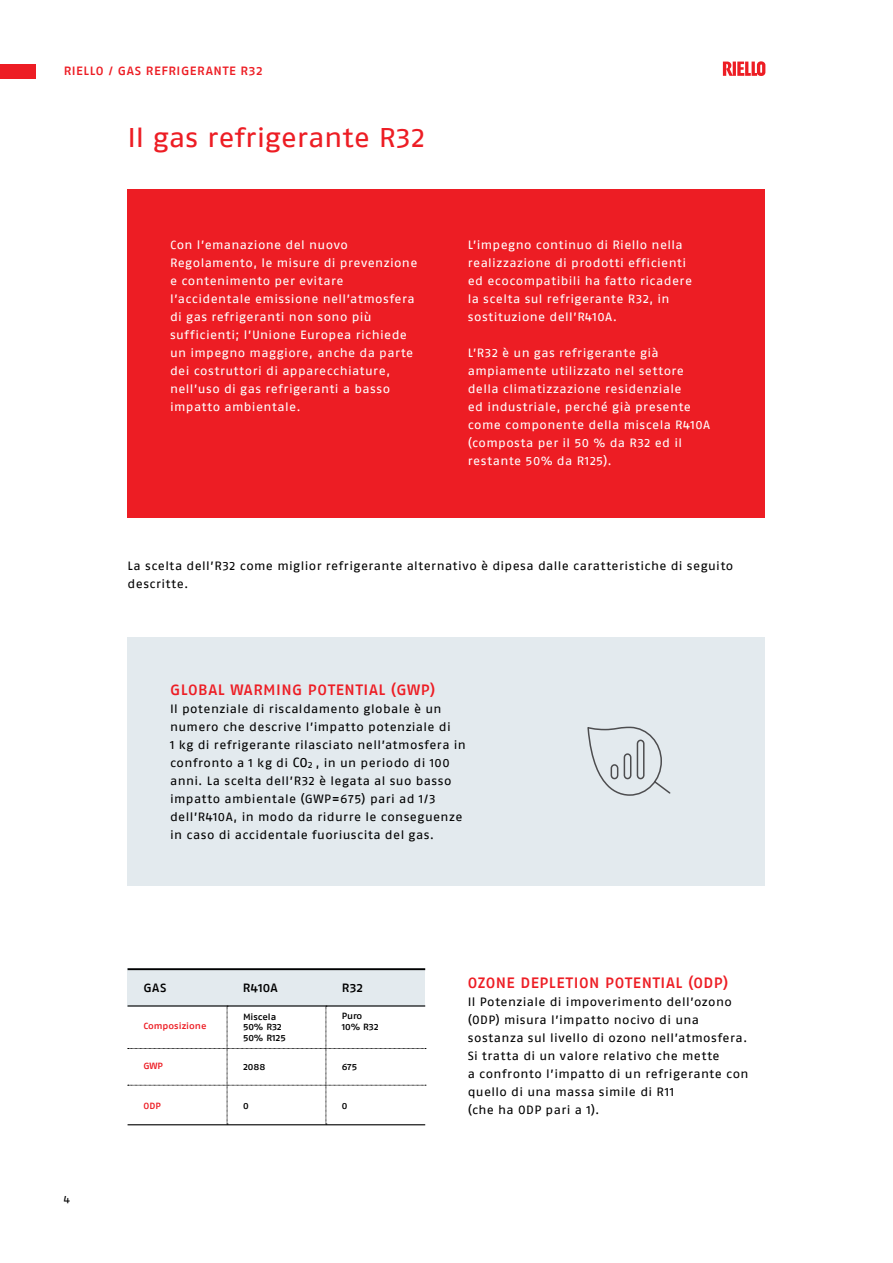
<style>
.page{position:relative;width:893px;height:1263px;background:#fff}
.page>*{position:absolute;margin:0;border:0;box-sizing:border-box;transform-origin:0 0}
.t1{font:27px "Fago Ex Lf";color:#ed1d24}
.t2{font:500 15px "Fago Ex Lf";letter-spacing:.035em;color:#ed1d24}
.t3{font:12px/18px "Fago Ex Lf";letter-spacing:.035em;color:#fff}
.t4{font:12px/18px "Fago Ex Lf";letter-spacing:.035em;color:#000}
.t5{font:500 12px "Fago Ex Lf";letter-spacing:.05em;color:#ed1d24}
.t6{font:500 12px "Fago Ex Lf";letter-spacing:.015em;color:#000}
.t7{font:10.5px "Fago Ex Lf";color:#000}
.t8{font:500 9px/10.8px "Fago Ex Lf";letter-spacing:-.005em;color:#000}
.t9{font:500 9px "Fago Ex Lf";color:#ed1d24}
.s1{font-size:13.5px}
</style>
<div class="page">
<div style="left:0;top:64px;width:36px;height:15px;background:#ed1d24"></div>
<svg style="left:723px;top:61px;width:42px;height:15px"></svg>
<div style="left:128px;top:637px;width:637px;height:249px;background:#e3eaee"></div>
<div style="left:128px;top:190px;width:637px;height:328px;background:#ed1d24"></div>
<div style="left:128px;top:968px;width:297px;height:38px;background:#e3eaee"></div>
<hr style="left:128px;top:1005px;width:297px;height:1px;background:#000">
<hr style="left:128px;top:968px;width:297px;height:2px;background:#000">
<svg style="left:128px;top:1006px;width:298px;height:119px"></svg>
<svg style="left:587px;top:726px;width:84px;height:70px"></svg>
<p class="t5" style="left:64px;top:64px;width:200px">RIELLO / GAS REFRIGERANTE R32</p>
<h1 class="t1" style="left:128px;top:122px;width:299px">Il gas refrigerante R32</h1>
<p class="t3" style="left:170px;top:235px;width:249px">Con l’emanazione del nuovo Regolamento, le misure di prevenzione e contenimento per evitare l’accidentale emissione nell’atmosfera di gas refrigeranti non sono più sufficienti; l’Unione Europea richiede un impegno maggiore, anche da parte dei costruttori di apparecchiature, nell’uso di gas refrigeranti a basso impatto ambientale.</p>
<p class="t3" style="left:468px;top:235px;width:226px">L’impegno continuo di Riello nella realizzazione di prodotti efficienti ed ecocompatibili ha fatto ricadere la scelta sul refrigerante R32, in sostituzione dell’R410A.</p>
<p class="t3" style="left:468px;top:343px;width:244px">L’R32 è un gas refrigerante già ampiamente utilizzato nel settore della climatizzazione residenziale<br>ed industriale, perché già presente come componente della miscela R410A (composta per il 50 % da R32 ed il restante 50% da R125).</p>
<p class="t4" style="left:128px;top:556px;width:607px">La scelta dell’R32 come miglior refrigerante alternativo è dipesa dalle caratteristiche di seguito descritte.</p>
<p class="t2" style="left:170px;top:680px;width:85px">GLO BAL WARMING</p>
<p class="t2" style="left:308px;top:680px;width:19px">POTENTIAL</p>
<p class="t2" style="left:391px;top:680px;width:46px">(GWP)</p>
<p class="t4" style="left:170px;top:699px;width:297px">Il potenziale di riscaldamento globale è un numero che descrive l’impatto potenziale di<br>1 kg di refrigerante rilasciato nell’atmosfera in confronto a 1 kg di <span class="s1">C0</span><sub>2</sub> , in un periodo di 100 anni. La scelta dell’R32 è legata al suo basso impatto ambientale (GWP=675) pari ad 1/3 dell’R410A, in modo da ridurre le conseguenze in caso di accidentale fuoriuscita del gas.</p>
<p class="t7" style="left:64px;top:1193px;width:8px">4</p>
<p class="t6" style="left:144px;top:980px;width:17px">GAS</p>
<p class="t6" style="left:243px;top:980px;width:37px">R410A</p>
<p class="t6" style="left:342px;top:980px;width:23px">R32</p>
<p class="t9" style="left:144px;top:1020px;width:65px">COMPOSIZIONE</p>
<p class="t8" style="left:243px;top:1011px;width:44px">MISCELA<br>50% R32<br>50% R125</p>
<p class="t8" style="left:342px;top:1010px;width:39px">PURO<br>10% R32</p>
<p class="t9" style="left:144px;top:1060px;width:21px">GWP</p>
<p class="t8" style="left:243px;top:1061px;width:24px">2088</p>
<p class="t8" style="left:342px;top:1061px;width:17px">675</p>
<p class="t9" style="left:144px;top:1100px;width:19px">ODP</p>
<p class="t8" style="left:243px;top:1100px;width:7px">0</p>
<p class="t8" style="left:342px;top:1100px;width:7px">0</p>
<p class="t2" style="left:468px;top:973px;width:21px">OZONE</p>
<p class="t2" style="left:520px;top:973px;width:20px">DEPLETION</p>
<p class="t2" style="left:605px;top:973px;width:19px">POTENTIAL</p>
<p class="t2" style="left:688px;top:973px;width:42px">(ODP)</p>
<p class="t4" style="left:468px;top:992px;width:282px">Il Potenziale di impoverimento dell’ozono (ODP) misura l’impatto nocivo di una sostanza sul livello di ozono nell’atmosfera.<br>Si tratta di un valore relativo che mette<br>a confronto l’impatto di un refrigerante con quello di una massa simile di R11<br>(che ha ODP pari a 1).</p>
</div>
